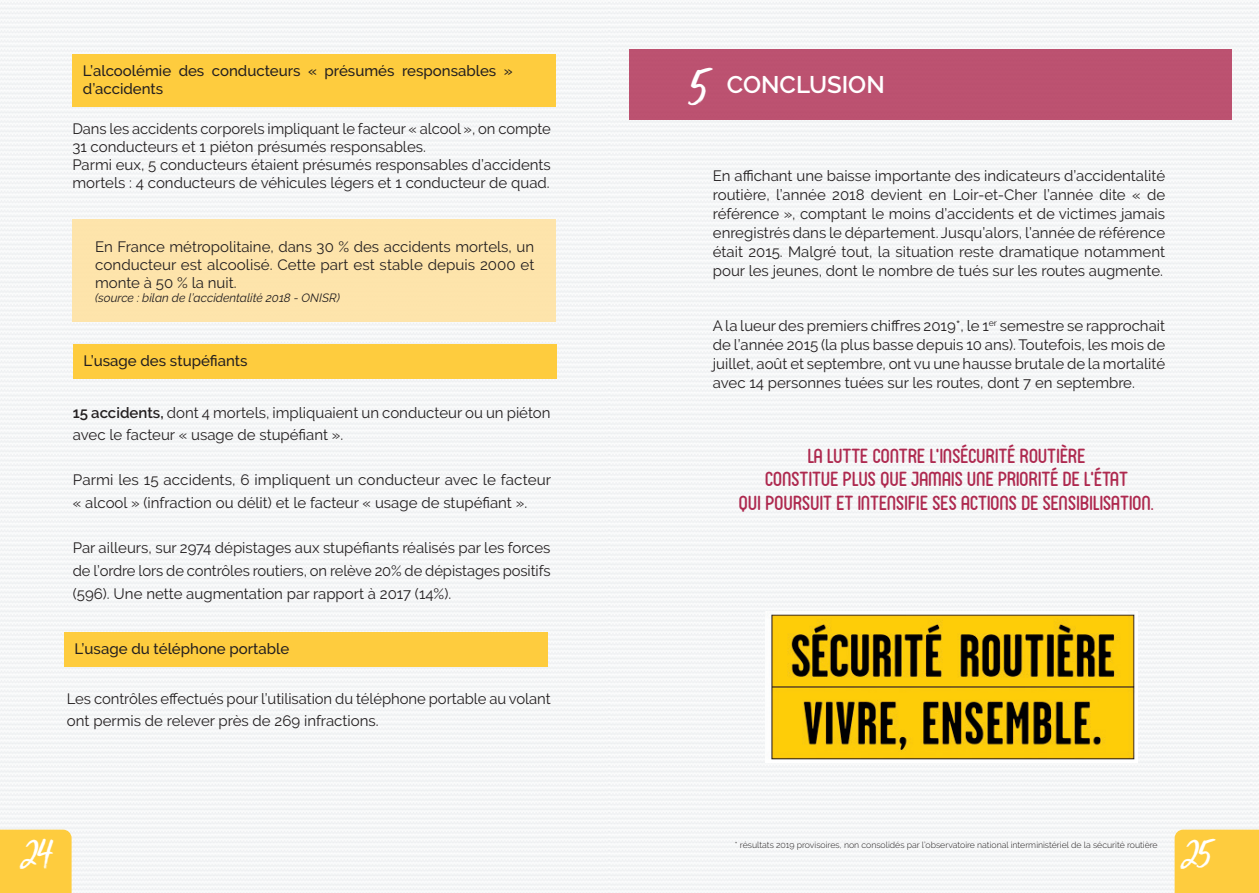
<style>
.page{position:relative;width:1259px;height:893px;background:#fff}
.page>*{position:absolute;margin:0;border:0;box-sizing:border-box;transform-origin:0 0}
.t1{font:46.5px "Sun Valley";color:#fff}
.t2{font:35.85px "Sun Valley";color:#fff}
.t3{font:600 24px "Raleway";color:#fff}
.Style_de_paragraphe{font:19.5px "FV Almelo";letter-spacing:-.01em;color:#ae294f}
.Style_de_paragraphe-2{font:15px/19px "Raleway";color:#231f20}
.Style_de_paragraphe-3{font:500 15px/18px "Raleway";color:#231f20}
.Style_de_paragraphe-4{font:italic 12px "Raleway";color:#231f20}
.Style_de_paragraphe-5{font:300 8.7px "Raleway";color:#231f20}
.s1{font-weight:600}
</style>
<div class="page">
<div style="left:0;top:0;width:609px;height:893px;background:#f5f6f7"></div>
<div style="left:1251px;top:0;width:8px;height:830px;background:#f5f6f7"></div>
<div style="left:0;top:830px;width:72px;height:63px;background:#fecc3e"></div>
<div style="left:1174px;top:830px;width:85px;height:63px;background:#fecc3e"></div>
<div style="left:72px;top:219px;width:484px;height:103px;background:#fde4ab"></div>
<div style="left:72px;top:54px;width:484px;height:52px;background:#fecc3e"></div>
<div style="left:73px;top:344px;width:483px;height:35px;background:#fecc3e"></div>
<div style="left:64px;top:632px;width:483px;height:34px;background:#fecc3e"></div>
<div style="left:629px;top:49px;width:603px;height:71px;background:#bc5270"></div>
<img style="left:765px;top:611px;width:371px;height:149px">
<p class="Style_de_paragraphe-3" style="left:83px;top:61px;width:431px">L’alcoolémie des conducteurs « présumés responsables » d’accidents</p>
<p class="Style_de_paragraphe-2" style="left:72px;top:120px;width:480px;line-height:18px">Dans les accidents corporels impliquant le facteur « alcool », on compte<br>31 conducteurs et 1 piéton présumés responsables.</p>
<p class="Style_de_paragraphe-2" style="left:72px;top:156px;width:480px;line-height:18px">Parmi eux, 5 conducteurs étaient présumés responsables d’accidents mortels : 4 conducteurs de véhicules légers et 1 conducteur de quad.</p>
<p class="Style_de_paragraphe-2" style="left:95px;top:237px;width:441px;line-height:18px;text-align:justify">En France métropolitaine, dans 30 % des accidents mortels, un conducteur est alcoolisé. Cette part est stable depuis 2000 et monte à 50 % la nuit.</p>
<p class="Style_de_paragraphe-4" style="left:95px;top:291px;width:246px">(source : bilan de l’accidentalité 2018 - ONISR)</p>
<p class="Style_de_paragraphe-3" style="left:83px;top:352px;width:165px">L’usage des stupéfiants</p>
<p class="Style_de_paragraphe-2" style="left:73px;top:401px;width:479px;line-height:22.6px"><span class="s1">15 accidents,</span> dont 4 mortels, impliquaient un conducteur ou un piéton avec le facteur « usage de stupéfiant ».</p>
<p class="Style_de_paragraphe-2" style="left:73px;top:469px;width:480px;line-height:22.6px">Parmi les 15 accidents, 6 impliquent un conducteur avec le facteur « alcool » (infraction ou délit) et le facteur « usage de stupéfiant ».</p>
<p class="Style_de_paragraphe-2" style="left:73px;top:537px;width:479px;line-height:22.6px;text-align:justify">Par ailleurs, sur 2974 dépistages aux stupéfiants réalisés par les forces de l’ordre lors de contrôles routiers, on relève 20% de dépistages positifs (596). Une nette augmentation par rapport à 2017 (14%).</p>
<p class="Style_de_paragraphe-3" style="left:74px;top:639px;width:217px">L’usage du téléphone portable</p>
<p class="Style_de_paragraphe-2" style="left:67px;top:687px;width:485px;line-height:22.5px">Les contrôles effectués pour l’utilisation du téléphone portable au volant ont permis de relever près de 269 infractions.</p>
<p class="t1" style="left:690px;top:46px;width:20px">5</p>
<p class="t3" style="left:727px;top:70px;width:159px">CONCLUSION</p>
<p class="Style_de_paragraphe-2" style="left:713px;top:166px;width:454px;text-align:justify">En affichant une baisse importante des indicateurs d’accidentalité routière, l’année 2018 devient en Loir-et-Cher l’année dite « de référence », comptant le moins d’accidents et de victimes jamais enregistrés dans le département. Jusqu’alors, l’année de référence était 2015. Malgré tout, la situation reste dramatique notamment pour les jeunes, dont le nombre de tués sur les routes augmente.</p>
<p class="Style_de_paragraphe-2" style="left:713px;top:316px;width:454px;text-align:justify">A la lueur des premiers chiffres 2019*, le 1<sup>er</sup> semestre se rapprochait de l’année 2015 (la plus basse depuis 10 ans). Toutefois, les mois de juillet, août et septembre, ont vu une hausse brutale de la mortalité avec 14 personnes tuées sur les routes, dont 7 en septembre.</p>
<p class="Style_de_paragraphe" style="left:807px;top:444px;width:279px">LA LUTTE CONTRE L’INSÉCURITÉ ROUTIÈRE</p>
<p class="Style_de_paragraphe" style="left:764px;top:467px;width:365px">CONSTITUE PLUS QUE JAMAIS UNE PRIORITÉ DE L’ÉTAT</p>
<p class="Style_de_paragraphe" style="left:738px;top:491px;width:417px">QUI POURSUIT ET INTENSIFIE SES ACTIONS DE SENSIBILISATION.</p>
<h2 class="t2" style="left:23px;top:822px;width:33px">24</h2>
<h2 class="t2" style="left:1183px;top:822px;width:31px">25</h2>
<p class="Style_de_paragraphe-5" style="left:735px;top:840px;width:424px">* résultats 2019 provisoires, non consolidés par l’observatoire national interministériel de la sécurité routière</p>
</div>
